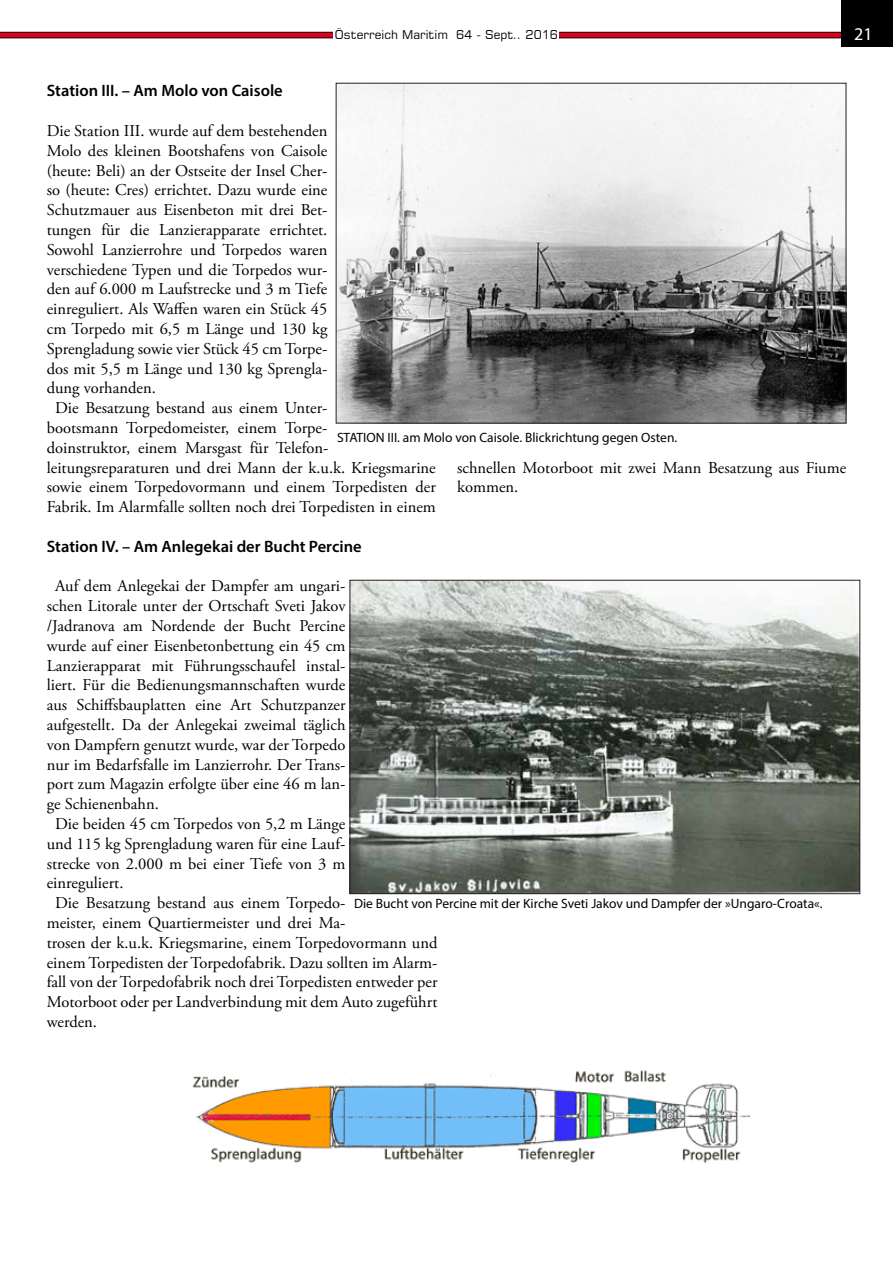
<style>
.page{position:relative;width:893px;height:1263px;background:#fff}
.page>*{position:absolute;margin:0;border:0;box-sizing:border-box;transform-origin:0 0}
.t1{font:18px "Myriad Pro";color:#fff}
.t2{font:16.5px/19.8px "Adobe Garamond Pro";letter-spacing:-.005em;color:#000}
.t3{font:600 16.5px "Myriad Pro";color:#000}
.t4{font:16.5px "Adobe Garamond Pro";letter-spacing:-.06em;color:#000}
.t5{font:16.5px "Adobe Garamond Pro";letter-spacing:-.03em;color:#000}
.t6{font:16.5px "Adobe Garamond Pro";letter-spacing:-.025em;color:#000}
.t7{font:13.5px "Myriad Pro";color:#000}
.t8{font:12px "Square 721 BT";color:#000}
</style>
<div class="page">
<svg style="left:559px;top:32px;width:282px;height:6px;background:#ae0417"></svg>
<div style="left:841px;top:0;width:52px;height:47px;background:#000"></div>
<svg style="left:0;top:32px;width:333px;height:6px;background:#ae0417"></svg>
<img style="left:338px;top:85px;width:506px;height:336px">
<img style="left:352px;top:582px;width:506px;height:310px">
<div style="left:350px;top:580px;width:510px;height:314px;border:1px solid #2d1e25"></div>
<img style="left:192px;top:1070px;width:557px;height:93px">
<p class="t8" style="left:335px;top:27px;width:225px">Österreich Maritim 64 - Sept.. 2016</p>
<p class="t1" style="left:854px;top:23px;width:20px">21</p>
<p class="t3" style="left:47px;top:80px;width:238px">Station III. – Am Molo von Caisole</p>
<p class="t2" style="left:47px;top:121px;width:282px">Die Station III. wurde auf dem bestehenden</p>
<p class="t2" style="left:47px;top:141px;width:282px">Molo des kleinen Bootshafens von Caisole</p>
<p class="t2" style="left:47px;top:161px;width:282px">(heute: Beli) an der Ostseite der Insel Cher-</p>
<p class="t2" style="left:47px;top:181px;width:282px">so (heute: Cres) errichtet. Dazu wurde eine</p>
<p class="t2" style="left:47px;top:201px;width:282px">Schutzmauer aus Eisenbeton mit drei Bet-</p>
<p class="t2" style="left:47px;top:220px;width:282px">tungen für die Lanzierapparate errichtet.</p>
<p class="t2" style="left:47px;top:240px;width:282px">Sowohl Lanzierrohre und Torpedos waren</p>
<p class="t2" style="left:47px;top:260px;width:282px">verschiedene Typen und die Torpedos wur-</p>
<p class="t2" style="left:47px;top:280px;width:282px">den auf 6.000 m Laufstrecke und 3 m Tiefe</p>
<p class="t2" style="left:47px;top:300px;width:282px">einreguliert. Als Waffen waren ein Stück 45</p>
<p class="t2" style="left:47px;top:319px;width:282px">cm Torpedo mit 6,5 m Länge und 130 kg</p>
<p class="t2" style="left:47px;top:339px;width:282px">Sprengladung sowie vier Stück 45 cm Torpe-</p>
<p class="t2" style="left:47px;top:359px;width:282px">dos mit 5,5 m Länge und 130 kg Sprengla-</p>
<p class="t2" style="left:47px;top:379px;width:111px">dung vorhanden.</p>
<p class="t2" style="left:55px;top:399px;width:274px">Die Besatzung bestand aus einem Unter-</p>
<p class="t2" style="left:47px;top:418px;width:282px">bootsmann Torpedomeister, einem Torpe-</p>
<p class="t2" style="left:47px;top:438px;width:283px">doinstruktor, einem Marsgast für Telefon-</p>
<p class="t2" style="left:47px;top:458px;width:391px">leitungsreparaturen und drei Mann der k.u.k. Kriegsmarine</p>
<p class="t2" style="left:47px;top:478px;width:391px">sowie einem Torpedovormann und einem Torpedisten der</p>
<p class="t5" style="left:47px;top:497px;width:391px">Fabrik. Im Alarmfalle sollten noch drei Torpedisten in einem</p>
<p class="t7" style="left:337px;top:429px;width:342px">STATION III. am Molo von Caisole. Blickrichtung gegen Osten.</p>
<p class="t2" style="left:457px;top:458px;width:391px">schnellen Motorboot mit zwei Mann Besatzung aus Fiume kommen.</p>
<p class="t3" style="left:47px;top:536px;width:316px">Station IV. – Am Anlegekai der Bucht Percine</p>
<p class="t2" style="left:55px;top:577px;width:292px">Auf dem Anlegekai der Dampfer am ungari-</p>
<p class="t6" style="left:47px;top:596px;width:300px">schen Litorale unter der Ortschaft Sveti Jakov</p>
<p class="t2" style="left:47px;top:616px;width:300px">/Jadranova am Nordende der Bucht Percine</p>
<p class="t2" style="left:47px;top:636px;width:300px">wurde auf einer Eisenbetonbettung ein 45 cm</p>
<p class="t2" style="left:47px;top:656px;width:300px">Lanzierapparat mit Führungsschaufel instal-</p>
<p class="t2" style="left:47px;top:676px;width:300px">liert. Für die Bedienungsmannschaften wurde</p>
<p class="t2" style="left:47px;top:696px;width:300px">aus Schiffsbauplatten eine Art Schutzpanzer</p>
<p class="t2" style="left:47px;top:715px;width:300px">aufgestellt. Da der Anlegekai zweimal täglich</p>
<p class="t2" style="left:47px;top:735px;width:300px">von Dampfern genutzt wurde, war der Torpedo</p>
<p class="t2" style="left:47px;top:755px;width:300px">nur im Bedarfsfalle im Lanzierrohr. Der Trans-</p>
<p class="t2" style="left:47px;top:775px;width:300px">port zum Magazin erfolgte über eine 46 m lan-</p>
<p class="t2" style="left:47px;top:795px;width:114px">ge Schienenbahn.</p>
<p class="t2" style="left:55px;top:814px;width:292px">Die beiden 45 cm Torpedos von 5,2 m Länge</p>
<p class="t2" style="left:47px;top:834px;width:300px">und 115 kg Sprengladung waren für eine Lauf-</p>
<p class="t2" style="left:47px;top:854px;width:300px">strecke von 2.000 m bei einer Tiefe von 3 m</p>
<p class="t2" style="left:47px;top:874px;width:78px">einreguliert.</p>
<p class="t2" style="left:55px;top:894px;width:292px">Die Besatzung bestand aus einem Torpedo-</p>
<p class="t2" style="left:47px;top:913px;width:300px">meister, einem Quartiermeister und drei Ma-</p>
<p class="t2" style="left:47px;top:933px;width:392px">trosen der k.u.k. Kriegsmarine, einem Torpedovormann und</p>
<p class="t2" style="left:47px;top:953px;width:392px">einem Torpedisten der Torpedofabrik. Dazu sollten im Alarm-</p>
<p class="t4" style="left:47px;top:972px;width:392px">fall von der Torpedofabrik noch drei Torpedisten entweder per</p>
<p class="t2" style="left:47px;top:993px;width:392px">Motorboot oder per Landverbindung mit dem Auto zugeführt</p>
<p class="t2" style="left:47px;top:1012px;width:52px">werden.</p>
<p class="t7" style="left:354px;top:895px;width:470px">Die Bucht von Percine mit der Kirche Sveti Jakov und Dampfer der »Ungaro-Croata«.</p>
</div>
